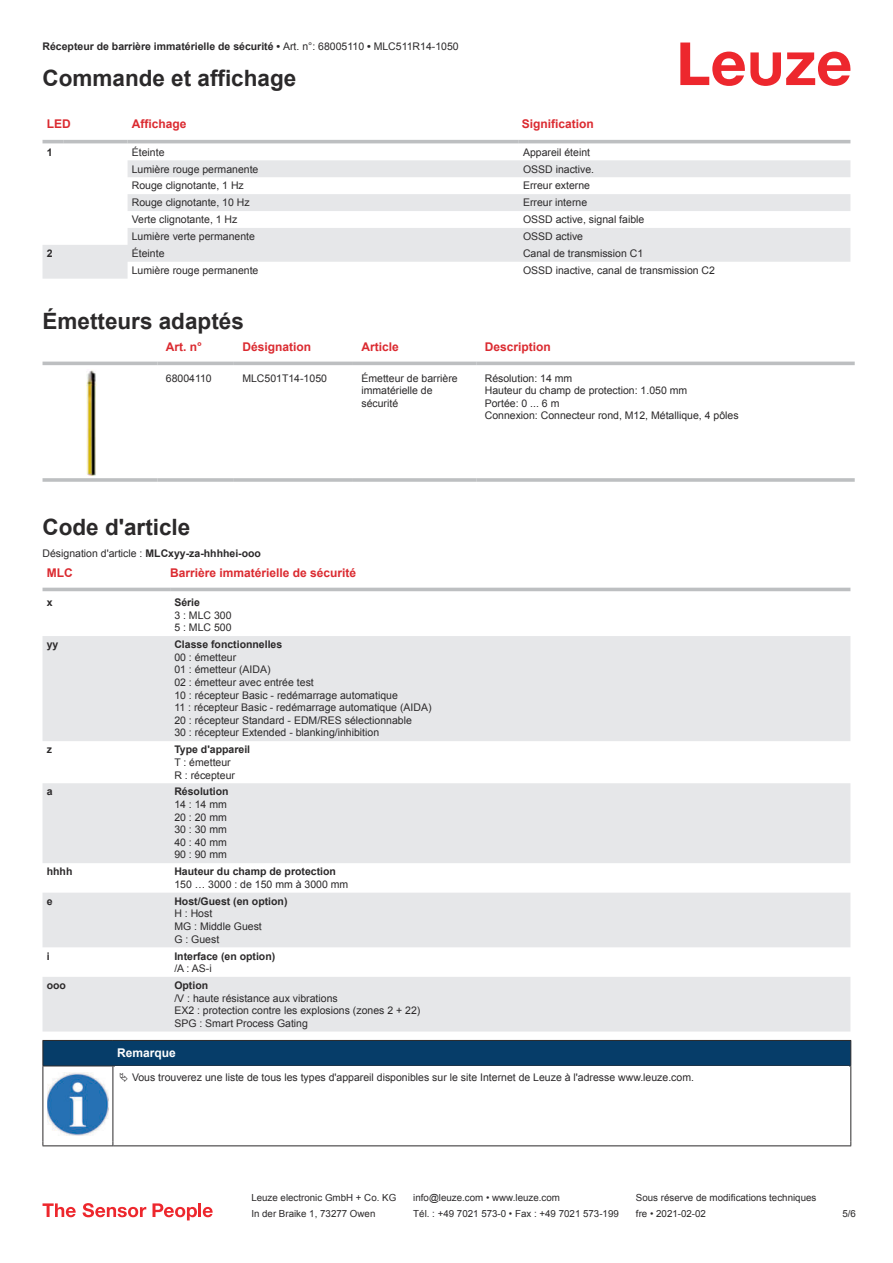
<style>
.page{position:relative;width:893px;height:1263px;background:#fff}
.page>*{position:absolute;margin:0;border:0;box-sizing:border-box;transform-origin:0 0}
.t1{font:700 22.5px "Arial";color:#2b292a}
.t2{font:700 12px "Arial";color:#db2a30}
.t3{font:700 12px "Arial";color:#fff}
.t4{font:10.5px/12.6px "Arial";color:#2b292a}
.t5{font:700 10.5px "Arial";color:#2b292a}
.t6{font:9.75px "Arial";color:#2b292a}
.s1{font-weight:400}
.s2{font-weight:700}
</style>
<div class="page">
<svg style="left:680px;top:43px;width:170px;height:43px"></svg>
<svg style="left:43px;top:143px;width:807px;height:1px"></svg>
<svg style="left:43px;top:160px;width:807px;height:119px;fill:#e6e7e9"></svg>
<hr style="left:43px;top:140px;width:21px;height:3px;background:#bdbfc1">
<hr style="left:64px;top:140px;width:64px;height:3px;background:#bdbfc1">
<hr style="left:128px;top:140px;width:391px;height:3px;background:#bdbfc1">
<hr style="left:519px;top:140px;width:331px;height:3px;background:#bdbfc1">
<svg style="left:43px;top:361px;width:812px;height:113px"></svg>
<hr style="left:43px;top:362px;width:114px;height:3px;background:#bdbfc1">
<hr style="left:157px;top:362px;width:77px;height:3px;background:#bdbfc1">
<hr style="left:234px;top:362px;width:119px;height:3px;background:#bdbfc1">
<hr style="left:353px;top:362px;width:123px;height:3px;background:#bdbfc1">
<hr style="left:476px;top:362px;width:379px;height:3px;background:#bdbfc1">
<hr style="left:43px;top:478px;width:114px;height:4px;background:#bdbfc1">
<hr style="left:157px;top:478px;width:77px;height:4px;background:#c9cbcc">
<hr style="left:234px;top:478px;width:119px;height:4px;background:#c4c6c7">
<hr style="left:353px;top:478px;width:123px;height:4px;background:#bdbfc1">
<hr style="left:476px;top:478px;width:379px;height:4px;background:#c9cbcc">
<img style="left:87px;top:369px;width:9px;height:107px">
<div style="left:43px;top:587px;width:807px;height:5px;background:#ebeced"></div>
<svg style="left:43px;top:636px;width:807px;height:395px;fill:#e6e7e9"></svg>
<hr style="left:43px;top:588px;width:127px;height:3px;background:#bdbfc1">
<hr style="left:170px;top:588px;width:680px;height:3px;background:#bdbfc1">
<svg style="left:43px;top:1203px;width:33px;height:14px"></svg>
<svg style="left:83px;top:1203px;width:63px;height:14px"></svg>
<svg style="left:153px;top:1203px;width:44px;height:17px"></svg>
<hr style="left:198px;top:1203px;width:3px;height:14px;background:#ed272d">
<svg style="left:203px;top:1207px;width:10px;height:10px"></svg>
<div style="left:43px;top:1040px;width:808px;height:26px;background:#063d69"></div>
<hr style="left:113px;top:1065px;width:738px;height:1px;background:#2b292a">
<hr style="left:43px;top:1066px;width:1px;height:75px;background:#2b292a">
<hr style="left:113px;top:1066px;width:1px;height:75px;background:#2b292a">
<hr style="left:850px;top:1066px;width:1px;height:75px;background:#2b292a">
<hr style="left:43px;top:1145px;width:70px;height:1px;background:#2b292a">
<hr style="left:113px;top:1145px;width:738px;height:1px;background:#2b292a">
<img style="left:47px;top:1072px;width:61px;height:63px">
<p class="t5" style="left:43px;top:43px;width:418px">Récepteur de barrière immatérielle de sécurité • <span class="s1">Art. n°: 68005110</span> • <span class="s1">MLC511R14-1050</span></p>
<h1 class="t1" style="left:43px;top:70px;width:255px">Commande et affichage</h1>
<p class="t2" style="left:47px;top:119px;width:25px">LED</p>
<p class="t2" style="left:132px;top:119px;width:56px">Affichage</p>
<p class="t2" style="left:522px;top:119px;width:74px">Signification</p>
<p class="t5" style="left:47px;top:148px;width:7px">1</p>
<p class="t4" style="left:132px;top:147px;width:34px">Éteinte</p>
<p class="t4" style="left:523px;top:147px;width:69px">Appareil éteint</p>
<p class="t4" style="left:132px;top:163px;width:128px">Lumière rouge permanente</p>
<p class="t4" style="left:523px;top:163px;width:73px">OSSD inactive.</p>
<p class="t4" style="left:132px;top:180px;width:114px">Rouge clignotante, 1 Hz</p>
<p class="t4" style="left:523px;top:180px;width:69px">Erreur externe</p>
<p class="t4" style="left:132px;top:197px;width:119px">Rouge clignotante, 10 Hz</p>
<p class="t4" style="left:523px;top:197px;width:66px">Erreur interne</p>
<p class="t4" style="left:132px;top:214px;width:107px">Verte clignotante, 1 Hz</p>
<p class="t4" style="left:523px;top:214px;width:123px">OSSD active, signal faible</p>
<p class="t4" style="left:132px;top:231px;width:125px">Lumière verte permanente</p>
<p class="t4" style="left:523px;top:231px;width:62px">OSSD active</p>
<p class="t5" style="left:47px;top:249px;width:7px">2</p>
<p class="t4" style="left:132px;top:248px;width:34px">Éteinte</p>
<p class="t4" style="left:523px;top:248px;width:122px">Canal de transmission C1</p>
<p class="t4" style="left:132px;top:265px;width:128px">Lumière rouge permanente</p>
<p class="t4" style="left:523px;top:265px;width:193px">OSSD inactive, canal de transmission C2</p>
<h1 class="t1" style="left:43px;top:312px;width:203px">Émetteurs adaptés</h1>
<p class="t2" style="left:166px;top:342px;width:38px">Art. n°</p>
<p class="t2" style="left:242px;top:342px;width:70px">Désignation</p>
<p class="t2" style="left:361px;top:342px;width:39px">Article</p>
<p class="t2" style="left:485px;top:342px;width:68px">Description</p>
<p class="t4" style="left:166px;top:373px;width:47px">68004110</p>
<p class="t4" style="left:242px;top:373px;width:86px">MLC501T14-1050</p>
<p class="t4" style="left:361px;top:373px;width:98px">Émetteur de barrière immatérielle de sécurité</p>
<p class="t4" style="left:485px;top:373px;width:255px">Résolution: 14 mm<br>Hauteur du champ de protection: 1.050 mm<br>Portée: 0 ... 6 m<br>Connexion: Connecteur rond, M12, Métallique, 4 pôles</p>
<h1 class="t1" style="left:43px;top:518px;width:149px">Code d'article</h1>
<p class="t4" style="left:43px;top:548px;width:220px">Désignation d'article : <span class="s2">MLCxyy-za-hhhhei-ooo</span></p>
<p class="t2" style="left:47px;top:568px;width:27px">MLC</p>
<p class="t2" style="left:170px;top:568px;width:188px">Barrière immatérielle de sécurité</p>
<p class="t5" style="left:47px;top:598px;width:7px">x</p>
<p class="t5" style="left:174px;top:598px;width:27px">Série</p>
<p class="t4" style="left:174px;top:610px;width:59px">3 : MLC 300<br>5 : MLC 500</p>
<p class="t5" style="left:47px;top:641px;width:13px">yy</p>
<p class="t5" style="left:174px;top:641px;width:109px">Classe fonctionnelles</p>
<p class="t4" style="left:174px;top:652px;width:259px">00 : émetteur<br>01 : émetteur (AIDA)<br>02 : émetteur avec entrée test<br>10 : récepteur Basic - redémarrage automatique<br>11 : récepteur Basic - redémarrage automatique (AIDA)<br>20 : récepteur Standard - EDM/RES sélectionnable<br>30 : récepteur Extended - blanking/inhibition</p>
<p class="t5" style="left:47px;top:746px;width:7px">z</p>
<p class="t5" style="left:174px;top:746px;width:77px">Type d'appareil</p>
<p class="t4" style="left:174px;top:757px;width:62px">T : émetteur<br>R : récepteur</p>
<p class="t5" style="left:47px;top:788px;width:7px">a</p>
<p class="t5" style="left:174px;top:788px;width:56px">Résolution</p>
<p class="t4" style="left:174px;top:799px;width:54px;text-align:justify">14 : 14 mm 20 : 20 mm 30 : 30 mm 40 : 40 mm 90 : 90 mm</p>
<p class="t5" style="left:47px;top:868px;width:27px">hhhh</p>
<p class="t5" style="left:174px;top:868px;width:163px">Hauteur du champ de protection</p>
<p class="t4" style="left:174px;top:879px;width:175px">150 … 3000 : de 150 mm à 3000 mm</p>
<p class="t5" style="left:47px;top:897px;width:7px">e</p>
<p class="t5" style="left:174px;top:897px;width:115px">Host/Guest (en option)</p>
<p class="t4" style="left:174px;top:908px;width:89px">H : Host<br>MG : Middle Guest<br>G : Guest</p>
<p class="t5" style="left:47px;top:952px;width:4px">i</p>
<p class="t5" style="left:174px;top:952px;width:102px">Interface (en option)</p>
<p class="t4" style="left:174px;top:963px;width:39px">/A : AS-i</p>
<p class="t5" style="left:47px;top:981px;width:21px">ooo</p>
<p class="t5" style="left:174px;top:981px;width:35px">Option</p>
<p class="t4" style="left:174px;top:992px;width:247px">/V : haute résistance aux vibrations<br>EX2 : protection contre les explosions (zones 2 + 22)<br>SPG : Smart Process Gating</p>
<p class="t3" style="left:117px;top:1049px;width:60px">Remarque</p>
<p class="t4" style="left:132px;top:1072px;width:563px">Vous trouverez une liste de tous les types d'appareil disponibles sur le site Internet de Leuze à l'adresse www.leuze.com.</p>
<p class="t6" style="left:251px;top:1194px;width:146px">Leuze electronic GmbH + Co. KG</p>
<p class="t6" style="left:413px;top:1194px;width:148px">info@leuze.com • www.leuze.com</p>
<p class="t6" style="left:636px;top:1194px;width:182px">Sous réserve de modifications techniques</p>
<p class="t6" style="left:251px;top:1210px;width:126px">In der Braike 1, 73277 Owen</p>
<p class="t6" style="left:413px;top:1210px;width:207px">Tél. : +49 7021 573-0 • Fax : +49 7021 573-199</p>
<p class="t6" style="left:636px;top:1210px;width:72px">fre • 2021-02-02</p>
<p class="t6" style="left:842px;top:1210px;width:15px">5 /6</p>
</div>
